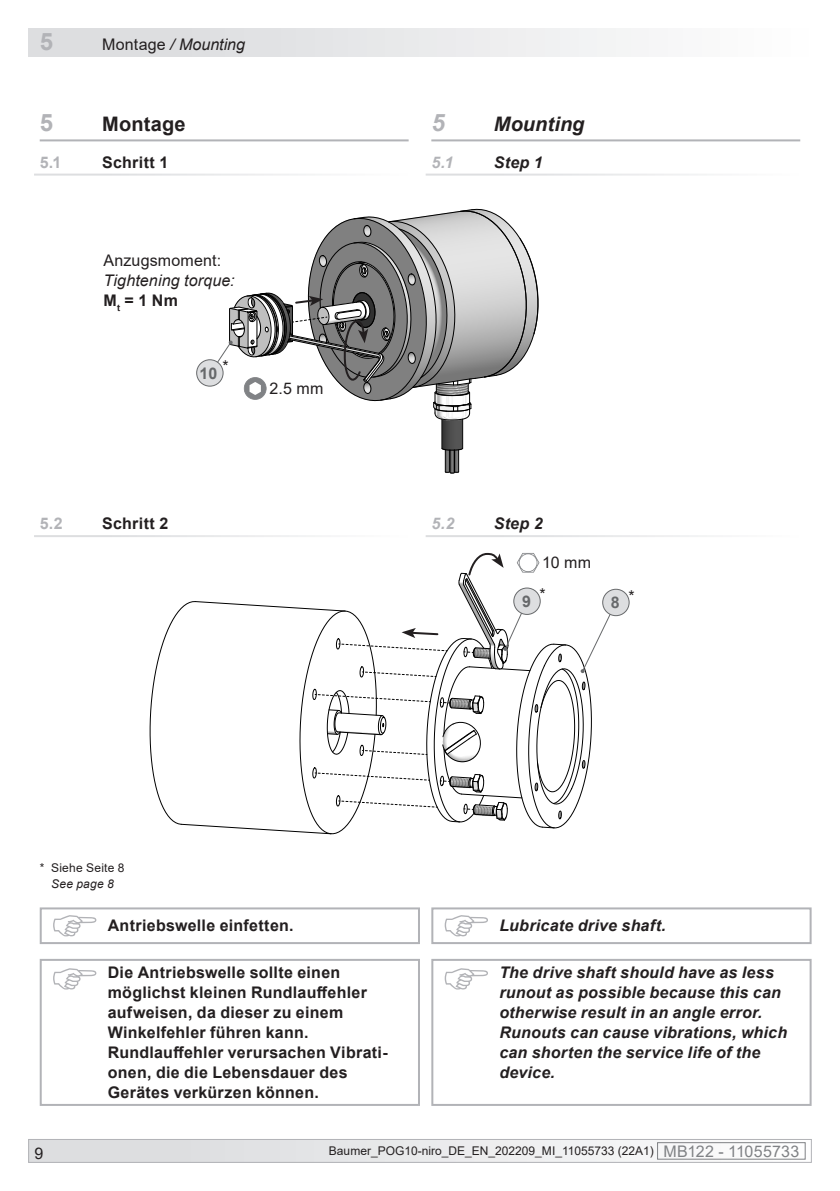
<style>
.page{position:relative;width:840px;height:1191px;background:#fff}
.page>*{position:absolute;margin:0;border:0;box-sizing:border-box;transform-origin:0 0}
.Kapitel_1_DE{font:700 24px "Arial";color:#b2b3b7}
.Kapitel_1_EN{font:italic 700 24px "Arial";color:#b2b3b7}
.Kapitel_1_EN-2{font:italic 700 20px "Arial";letter-spacing:.005em;color:#231f20}
.Kapitel_1_DE-2{font:700 20px "Arial";letter-spacing:.01em;color:#231f20}
.Achtung_DE{font:700 16px/20px "Arial";letter-spacing:.015em;color:#231f20}
.Achtung_EN{font:italic 700 16px/20px "Arial";letter-spacing:.015em;color:#231f20}
.EN_links{font:italic 16px "Arial";letter-spacing:.005em;color:#231f20}
.DE_links{font:16px "Arial";letter-spacing:.01em;color:#231f20}
.Kapitel_1-1_DE{font:700 16px "Arial";letter-spacing:.02em;color:#231f20}
.Kapitel_1-1_EN{font:italic 700 16px "Arial";letter-spacing:.02em;color:#231f20}
.Kapitel_1-1_DE-2{font:700 16px "Arial";color:#b2b3b7}
.Kapitel_1-1_EN-2{font:italic 700 16px "Arial";color:#b2b3b7}
.DE_links-2{font:700 16px "Arial";color:#231f20}
.Bezugszahl_Option{font:700 16px "Arial";color:#67696b}
.t1{font:12px "Arial";color:#231f20}
.t2{font:12px/16px "Arial";letter-spacing:.02em;color:#231f20;text-align:center}
.s1{font-style:normal}
.s2{font-style:italic}
.s3{font-size:16px;color:#808285}
</style>
<div class="page">
<div style="left:28px;top:28px;width:783px;height:29px;background:linear-gradient(to right,#d8d9db,#fdfdfd)"></div>
<div style="left:29px;top:1139px;width:781px;height:23px;background:linear-gradient(to right,#dbdcdf,#f5f5f5)"></div>
<div style="left:657px;top:1142px;width:148px;height:17px;border:1px solid #808285"></div>
<div style="left:28px;top:1139px;width:783px;height:23px;border:1px solid #b2b3b7"></div>
<hr style="left:40px;top:139px;width:368px;height:2px;background:#b2b3b7">
<hr style="left:431px;top:139px;width:368px;height:2px;background:#b2b3b7">
<div style="left:196px;top:360px;width:27px;height:26px;background:#dddee0;border-radius:50%"></div>
<div style="left:196px;top:359px;width:27px;height:28px;border:1px solid #67696b;border-radius:50%"></div>
<svg style="left:53px;top:915px;width:43px;height:21px"></svg>
<div style="left:40px;top:907px;width:380px;height:37px;border:2px solid #b2b3b7"></div>
<svg style="left:444px;top:915px;width:43px;height:21px"></svg>
<div style="left:431px;top:907px;width:380px;height:37px;border:2px solid #b2b3b7"></div>
<svg style="left:53px;top:968px;width:43px;height:21px"></svg>
<div style="left:40px;top:959px;width:380px;height:147px;border:2px solid #b2b3b7"></div>
<svg style="left:444px;top:968px;width:43px;height:21px"></svg>
<div style="left:431px;top:959px;width:380px;height:147px;border:2px solid #b2b3b7"></div>
<div style="left:602px;top:589px;width:26px;height:26px;background:#dddee0;border-radius:50%"></div>
<div style="left:602px;top:589px;width:27px;height:27px;border:1px solid #67696b;border-radius:50%"></div>
<svg style="left:209px;top:209px;width:329px;height:264px"></svg>
<svg style="left:150px;top:552px;width:466px;height:282px"></svg>
<h1 class="Kapitel_1_DE" style="left:40px;top:24px;width:15px">5</h1>
<p class="EN_links" style="left:102px;top:34px;width:144px"><span class="s1">Montage</span> / Mounting</p>
<p class="Kapitel_1_DE" style="left:40px;top:106px;width:15px">5</p>
<p class="Kapitel_1_DE-2" style="left:102px;top:110px;width:85px">Montage</p>
<p class="Kapitel_1-1_DE-2" style="left:40px;top:151px;width:23px">5.1</p>
<p class="Kapitel_1-1_DE" style="left:102px;top:151px;width:68px">Schritt 1</p>
<p class="DE_links" style="left:103px;top:249px;width:119px">Anzugsmoment:</p>
<p class="EN_links" style="left:103px;top:270px;width:133px">Tightening torque:</p>
<p class="DE_links-2" style="left:103px;top:289px;width:76px">M<sub>t</sub> = 1 Nm</p>
<p class="DE_links" style="left:222px;top:355px;width:8px">*</p>
<p class="Bezugszahl_Option" style="left:199px;top:362px;width:19px">10</p>
<p class="DE_links" style="left:269px;top:377px;width:56px">2.5 mm</p>
<p class="Kapitel_1_EN" style="left:431px;top:106px;width:15px">5</p>
<p class="Kapitel_1_EN-2" style="left:493px;top:110px;width:92px">Mounting</p>
<p class="Kapitel_1-1_EN-2" style="left:431px;top:152px;width:24px">5.1</p>
<p class="Kapitel_1-1_EN" style="left:493px;top:152px;width:50px">Step 1</p>
<p class="Kapitel_1-1_DE-2" style="left:40px;top:512px;width:25px">5.2</p>
<p class="Kapitel_1-1_DE" style="left:102px;top:512px;width:68px">Schritt 2</p>
<p class="Kapitel_1-1_EN-2" style="left:431px;top:513px;width:25px">5.2</p>
<p class="Kapitel_1-1_EN" style="left:493px;top:513px;width:50px">Step 2</p>
<p class="DE_links" style="left:542px;top:551px;width:50px">10 mm</p>
<p class="t2" style="left:40px;top:859px;width:86px">* Siehe Seite 8<br><span class="s2">See page 8</span></p>
<p class="DE_links" style="left:539px;top:584px;width:8px">*</p>
<p class="DE_links" style="left:628px;top:585px;width:8px">*</p>
<p class="Bezugszahl_Option" style="left:522px;top:590px;width:10px">9</p>
<p class="Bezugszahl_Option" style="left:610px;top:591px;width:10px">8</p>
<p class="Achtung_DE" style="left:108px;top:915px;width:187px">Antriebswelle einfetten.</p>
<p class="Achtung_EN" style="left:499px;top:915px;width:168px">Lubricate drive shaft.</p>
<p class="Achtung_DE" style="left:108px;top:962px;width:281px">Die Antriebswelle sollte einen möglichst kleinen Rundlauffehler aufweisen, da dieser zu einem<br>Winkelfehler führen kann.<br>Rundlauffehler verursachen Vibrati&shy;onen, die die Lebensdauer des<br>Gerätes verkürzen können.</p>
<p class="Achtung_EN" style="left:499px;top:963px;width:289px">The drive shaft should have as less runout as possible because this can otherwise result in an angle error.<br>Runouts can cause vibrations, which can shorten the service life of the device.</p>
<p class="DE_links" style="left:35px;top:1142px;width:10px">9</p>
<p class="t1" style="left:329px;top:1143px;width:471px">Baumer_POG10-niro_DE_EN_202209_MI_11055733 (22A1) <span class="s3">MB122 - 11055733</span></p>
</div>
